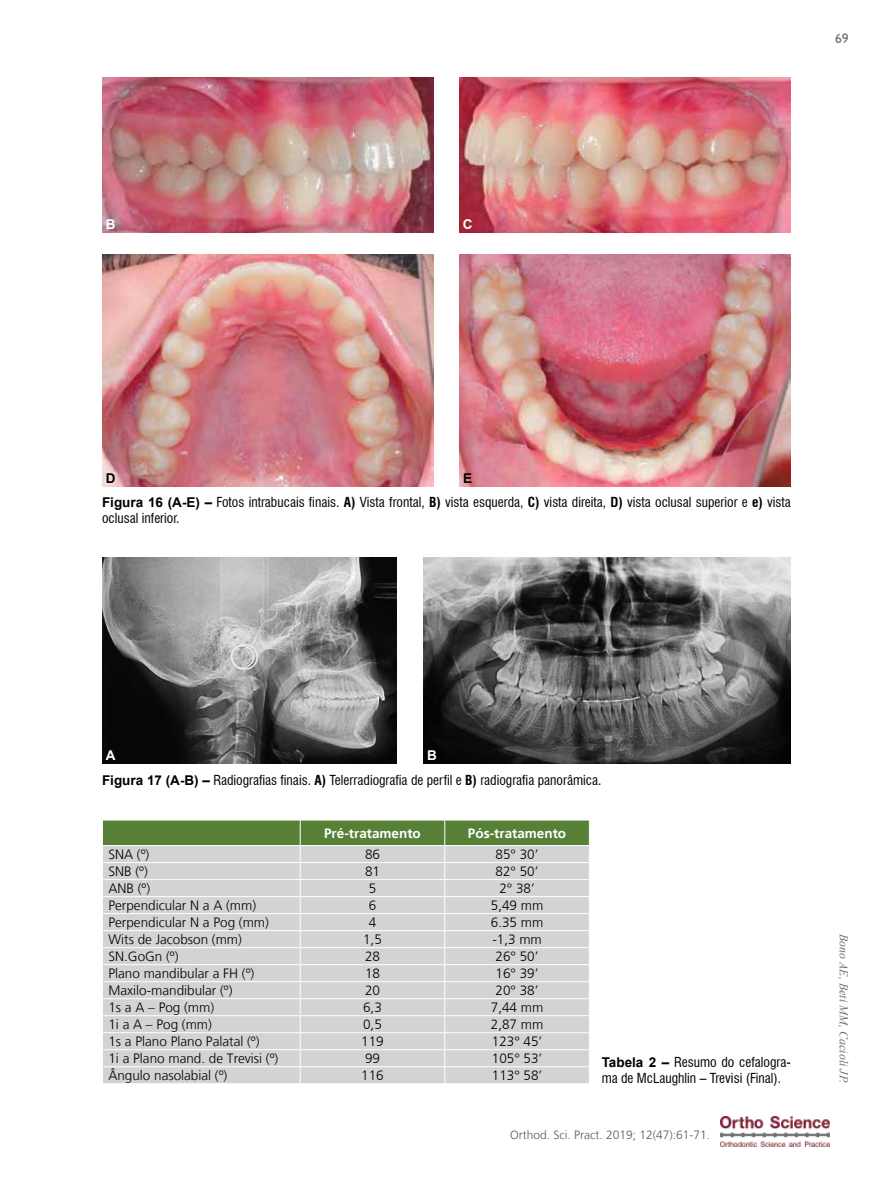
<style>
.page{position:relative;width:893px;height:1191px;background:#fff}
.page>*{position:absolute;margin:0;border:0;box-sizing:border-box;transform-origin:0 0}
.t1{font:300 13.5px "Frutiger LT";color:#000}
.t2{font:condensed 13.5px/16.2px "Swiss 721 BT";color:#000}
.t3{font:700 13.5px "Frutiger LT";color:#fff}
.t4{font:700 13.5px "Arial";color:#fff}
.t5{font:13.5px "Humanist 521 BT";color:#6d6e71}
.t6{font:700 13.5px "Arial";color:#000}
.t7{font:300 12px "Frutiger LT";color:#58595b}
.t8{font:italic 12px "Times New Roman";color:#6d6e71}
.s1{font-family:"Arial";font-weight:700;font-stretch:normal}
.s2{font-weight:700}
</style>
<div class="page">
<img style="left:721px;top:1116px;width:108px;height:30px">
<img style="left:459px;top:254px;width:332px;height:232px">
<img style="left:102px;top:254px;width:332px;height:232px">
<img style="left:459px;top:78px;width:332px;height:155px">
<img style="left:102px;top:78px;width:332px;height:155px">
<img style="left:102px;top:557px;width:295px;height:207px">
<img style="left:424px;top:557px;width:367px;height:207px">
<svg style="left:102px;top:820px;width:488px;height:263px;background:#c8cec8"></svg>
<p class="t4" style="left:106px;top:215px;width:11px">B</p>
<p class="t4" style="left:463px;top:215px;width:11px">C</p>
<p class="t5" style="left:835px;top:30px;width:15px">69</p>
<p class="t6" style="left:106px;top:469px;width:11px">D</p>
<p class="t6" style="left:463px;top:469px;width:11px">E</p>
<p class="t2" style="left:102px;top:494px;width:690px"><span class="s1">Figura 16 (A-E) –</span> Fotos intrabucais finais. <span class="s2">A)</span> Vista frontal, <span class="s2">B)</span> vista esquerda, <span class="s2">C)</span> vista direita, <span class="s2">D)</span> vista oclusal superior e <span class="s2">e)</span> vista oclusal inferior.</p>
<p class="t4" style="left:106px;top:746px;width:11px">A</p>
<p class="t4" style="left:427px;top:746px;width:11px">B</p>
<p class="t2" style="left:102px;top:772px;width:501px"><span class="s1">Figura 17 (A-B) –</span> Radiografias finais. <span class="s2">A)</span> Telerradiografia de perfil e <span class="s2">B)</span> radiografia panorâmica.</p>
<p class="t3" style="left:324px;top:825px;width:98px">Pré-tratamento</p>
<p class="t3" style="left:468px;top:825px;width:100px">Pós-tratamento</p>
<p class="t1" style="left:108px;top:847px;width:42px">SNA (º)</p>
<p class="t1" style="left:365px;top:847px;width:17px">86</p>
<p class="t1" style="left:496px;top:847px;width:44px">85° 30’</p>
<p class="t1" style="left:108px;top:864px;width:41px">SNB (º)</p>
<p class="t1" style="left:365px;top:864px;width:17px">81</p>
<p class="t1" style="left:496px;top:864px;width:44px">82° 50’</p>
<p class="t1" style="left:108px;top:881px;width:43px">ANB (º)</p>
<p class="t1" style="left:369px;top:881px;width:9px">5</p>
<p class="t1" style="left:499px;top:881px;width:37px">2° 38’</p>
<p class="t1" style="left:108px;top:898px;width:149px">Perpendicular N a A (mm)</p>
<p class="t1" style="left:369px;top:898px;width:9px">6</p>
<p class="t1" style="left:491px;top:898px;width:54px">5,49 mm</p>
<p class="t1" style="left:108px;top:915px;width:162px">Perpendicular N a Pog (mm)</p>
<p class="t1" style="left:369px;top:915px;width:9px">4</p>
<p class="t1" style="left:491px;top:915px;width:54px">6.35 mm</p>
<p class="t1" style="left:108px;top:932px;width:135px">Wits de Jacobson (mm)</p>
<p class="t1" style="left:363px;top:932px;width:20px">1,5</p>
<p class="t1" style="left:492px;top:932px;width:51px">-1,3 mm</p>
<p class="t1" style="left:108px;top:949px;width:72px">SN.GoGn (º)</p>
<p class="t1" style="left:365px;top:949px;width:17px">28</p>
<p class="t1" style="left:496px;top:949px;width:44px">26° 50’</p>
<p class="t1" style="left:108px;top:966px;width:147px">Plano mandibular a FH (º)</p>
<p class="t1" style="left:365px;top:966px;width:17px">18</p>
<p class="t1" style="left:496px;top:966px;width:44px">16° 39’</p>
<p class="t1" style="left:108px;top:983px;width:126px">Maxilo-mandibular (º)</p>
<p class="t1" style="left:365px;top:983px;width:17px">20</p>
<p class="t1" style="left:496px;top:983px;width:44px">20° 38’</p>
<p class="t1" style="left:108px;top:1000px;width:107px">1s a A – Pog (mm)</p>
<p class="t1" style="left:363px;top:1000px;width:20px">6,3</p>
<p class="t1" style="left:491px;top:1000px;width:54px">7,44 mm</p>
<p class="t1" style="left:108px;top:1017px;width:105px">1i a A – Pog (mm)</p>
<p class="t1" style="left:363px;top:1017px;width:20px">0,5</p>
<p class="t1" style="left:491px;top:1017px;width:54px">2,87 mm</p>
<p class="t1" style="left:108px;top:1034px;width:153px">1s a Plano Plano Palatal (º)</p>
<p class="t1" style="left:361px;top:1034px;width:24px">119</p>
<p class="t1" style="left:492px;top:1034px;width:52px">123° 45’</p>
<p class="t1" style="left:108px;top:1051px;width:171px">1i a Plano mand. de Trevisi (º)</p>
<p class="t1" style="left:365px;top:1051px;width:17px">99</p>
<p class="t1" style="left:492px;top:1051px;width:52px">105° 53’</p>
<p class="t1" style="left:108px;top:1068px;width:120px">Ângulo nasolabial (º)</p>
<p class="t1" style="left:361px;top:1068px;width:24px">116</p>
<p class="t1" style="left:492px;top:1068px;width:52px">113° 58’</p>
<p class="t2" style="left:602px;top:1054px;width:191px"><span class="s1">Tabela 2 –</span> Resumo do cefalogra&shy;ma de McLaughlin – Trevisi (Final).</p>
<p class="t7" style="left:510px;top:1127px;width:202px">Orthod. Sci. Pract. 2019; 12(47):61-71.</p>
<p class="t8" style="left:852px;top:933px;width:151px;rotate:90deg">Bono AE, Beti MM, Cacioli JP.</p>
</div>
